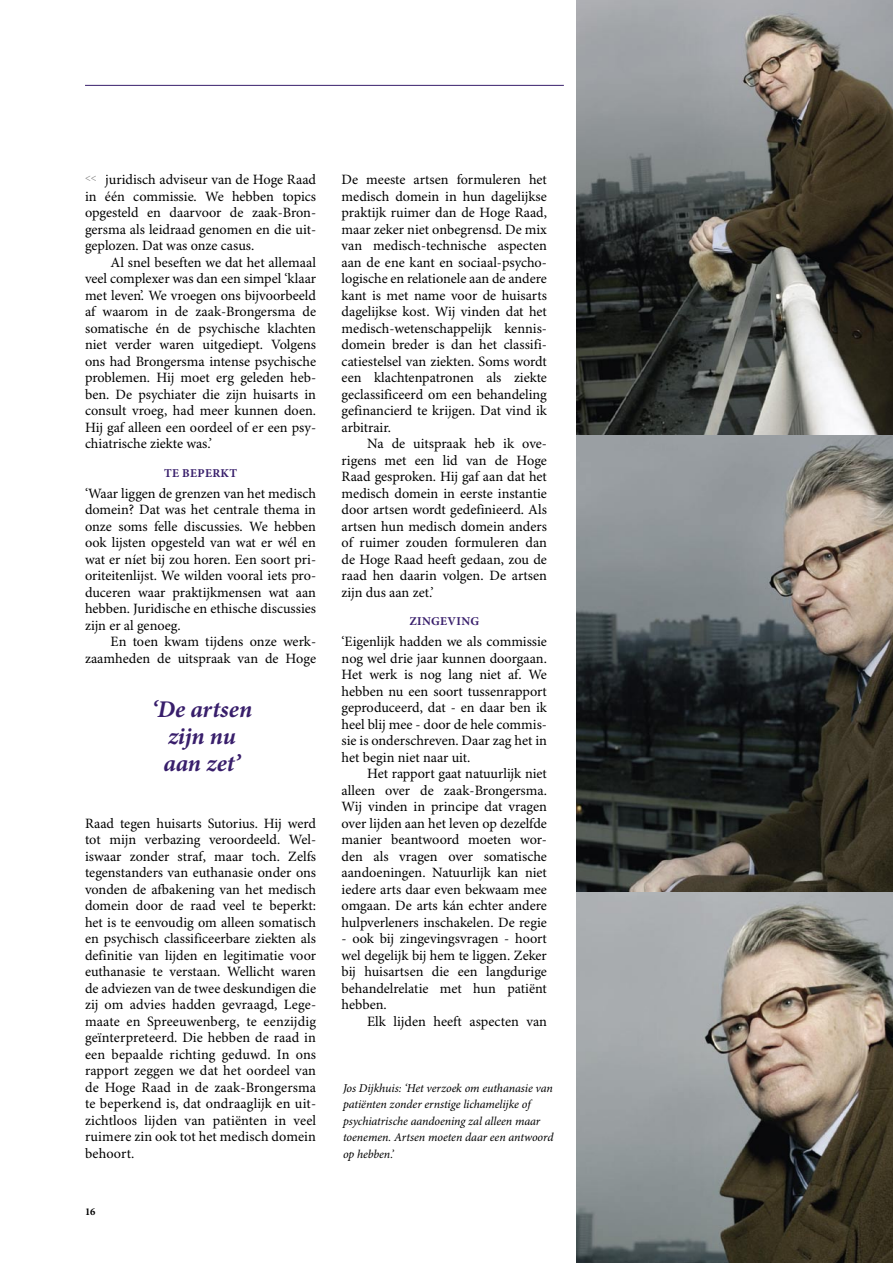
<style>
.page{position:relative;width:893px;height:1263px;background:#fff}
.page>*{position:absolute;margin:0;border:0;box-sizing:border-box;transform-origin:0 0}
.Q{font:italic 700 24px/27px "Minion Pro";color:#381e6b}
.T{font:14.25px/16.5px "Minion Pro";color:#000;text-align:justify}
.t2{font:14.25px/16.5px "Minion Pro";color:#000;text-align:justify}
._6{font:italic 12px/16.5px "Minion Pro";letter-spacing:-.005em;color:#000}
._5{font:700 12px "Minion Pro";letter-spacing:.03em;color:#381e6b}
.t1{font:700 10.5px "Minion Pro";color:#000}
.Normaal{font:10.5px "Minion Pro";color:#7c7c7c}
</style>
<div class="page">
<img style="left:576px;top:0;width:317px;height:435px">
<img style="left:576px;top:435px;width:317px;height:457px">
<img style="left:576px;top:892px;width:317px;height:371px">
<hr style="left:85px;top:85px;width:479px;height:1px;background:#381e6b">
<p class="t2" style="left:85px;top:172px;width:233px;text-indent:20px">juridisch adviseur van de Hoge Raad in één commissie. We hebben topics opgesteld en daarvoor de zaak-Bron&shy;gersma als leidraad genomen en die uit&shy;geplozen. Dat was onze casus.</p>
<p class="T" style="left:85px;top:254px;width:233px;text-indent:26px">Al snel beseften we dat het allemaal veel complexer was dan een simpel ‘klaar met leven’. We vroegen ons bijvoorbeeld af waarom in de zaak-Brongersma de somatische én de psychische klachten niet verder waren uitgediept. Volgens ons had Brongersma intense psychische problemen. Hij moet erg geleden heb&shy;ben. De psychiater die zijn huisarts in consult vroeg, had meer kunnen doen.<br>Hij gaf alleen een oordeel of er een psy&shy;chiatrische ziekte was.’</p>
<p class="_5" style="left:164px;top:466px;width:75px">TE BEPERKT</p>
<p class="t2" style="left:85px;top:485px;width:233px">‘Waar liggen de grenzen van het medisch domein? Dat was het centrale thema in onze soms felle discussies. We hebben ook lijsten opgesteld van wat er wél en wat er níet bij zou horen. Een soort pri&shy;oriteitenlijst. We wilden vooral iets pro&shy;duceren waar praktijkmensen wat aan hebben. Juridische en ethische discussies zijn er al genoeg.</p>
<p class="T" style="left:85px;top:634px;width:233px;text-align:right">En toen kwam tijdens onze werk&shy;zaamheden de uitspraak van de Hoge</p>
<p class="Normaal" style="left:85px;top:171px;width:13px">&lt;&lt;</p>
<p class="Q" style="left:152px;top:697px;width:102px">‘De artsen</p>
<p class="Q" style="left:163px;top:724px;width:78px">zijn nu aan zet’</p>
<p class="T" style="left:85px;top:815px;width:233px">Raad tegen huisarts Sutorius. Hij werd tot mijn verbazing veroordeeld. Wel&shy;iswaar zonder straf, maar toch. Zelfs tegenstanders van euthanasie onder ons vonden de afbakening van het medisch domein door de raad veel te beperkt: het is te eenvoudig om alleen somatisch en psychisch classificeerbare ziekten als definitie van lijden en legitimatie voor euthanasie te verstaan. Wellicht waren de adviezen van de twee deskundigen die zij om advies hadden gevraagd, Lege&shy;maate en Spreeuwenberg, te eenzijdig geïnterpreteerd. Die hebben de raad in een bepaalde richting geduwd. In ons rapport zeggen we dat het oordeel van de Hoge Raad in de zaak-Brongersma te beperkend is, dat ondraaglijk en uit&shy;zichtloos lijden van patiënten in veel ruimere zin ook tot het medisch domein behoort.</p>
<p class="t1" style="left:85px;top:1205px;width:12px">16</p>
<p class="T" style="left:342px;top:172px;width:207px">De meeste artsen formuleren het medisch domein in hun dagelijkse praktijk ruimer dan de Hoge Raad, maar zeker niet onbegrensd. De mix van medisch-technische aspecten aan de ene kant en sociaal-psycho&shy;logische en relationele aan de andere kant is met name voor de huisarts dagelijkse kost. Wij vinden dat het medisch-wetenschappelijk kennis&shy;domein breder is dan het classifi&shy;catiestelsel van ziekten. Soms wordt een klachtenpatronen als ziekte geclassificeerd om een behandeling gefinancierd te krijgen. Dat vind ik arbitrair.</p>
<p class="T" style="left:342px;top:436px;width:207px;text-indent:26px">Na de uitspraak heb ik ove&shy;rigens met een lid van de Hoge Raad gesproken. Hij gaf aan dat het medisch domein in eerste instantie door artsen wordt gedefinieerd. Als artsen hun medisch domein anders of ruimer zouden formuleren dan de Hoge Raad heeft gedaan, zou de raad hen daarin volgen. De artsen zijn dus aan zet.’</p>
<p class="_5" style="left:409px;top:614px;width:71px">ZINGEVING</p>
<p class="t2" style="left:342px;top:634px;width:207px">‘Eigenlijk hadden we als commissie nog wel drie jaar kunnen doorgaan.<br>Het werk is nog lang niet af. We hebben nu een soort tussenrapport geproduceerd, dat - en daar ben ik heel blij mee - door de hele commis&shy;sie is onderschreven. Daar zag het in het begin niet naar uit.</p>
<p class="T" style="left:342px;top:766px;width:207px;text-indent:26px">Het rapport gaat natuurlijk niet alleen over de zaak-Brongersma.<br>Wij vinden in principe dat vragen over lijden aan het leven op dezelfde manier beantwoord moeten wor&shy;den als vragen over somatische aandoeningen. Natuurlijk kan niet iedere arts daar even bekwaam mee omgaan. De arts kán echter andere hulpverleners inschakelen. De regie</p>
<p class="T" style="left:342px;top:931px;width:207px">- ook bij zingevingsvragen - hoort wel degelijk bij hem te liggen. Zeker bij huisartsen die een langdurige behandelrelatie met hun patiënt hebben.</p>
<p class="T" style="left:367px;top:1013px;width:181px">Elk lijden heeft aspecten van</p>
<p class="_6" style="left:343px;top:1080px;width:212px">Jos Dijkhuis: ‘Het verzoek om euthanasie van patiënten zonder ernstige lichamelijke of psychiatrische aandoening zal alleen maar toenemen. Artsen moeten daar een antwoord op hebben.’</p>
</div>
